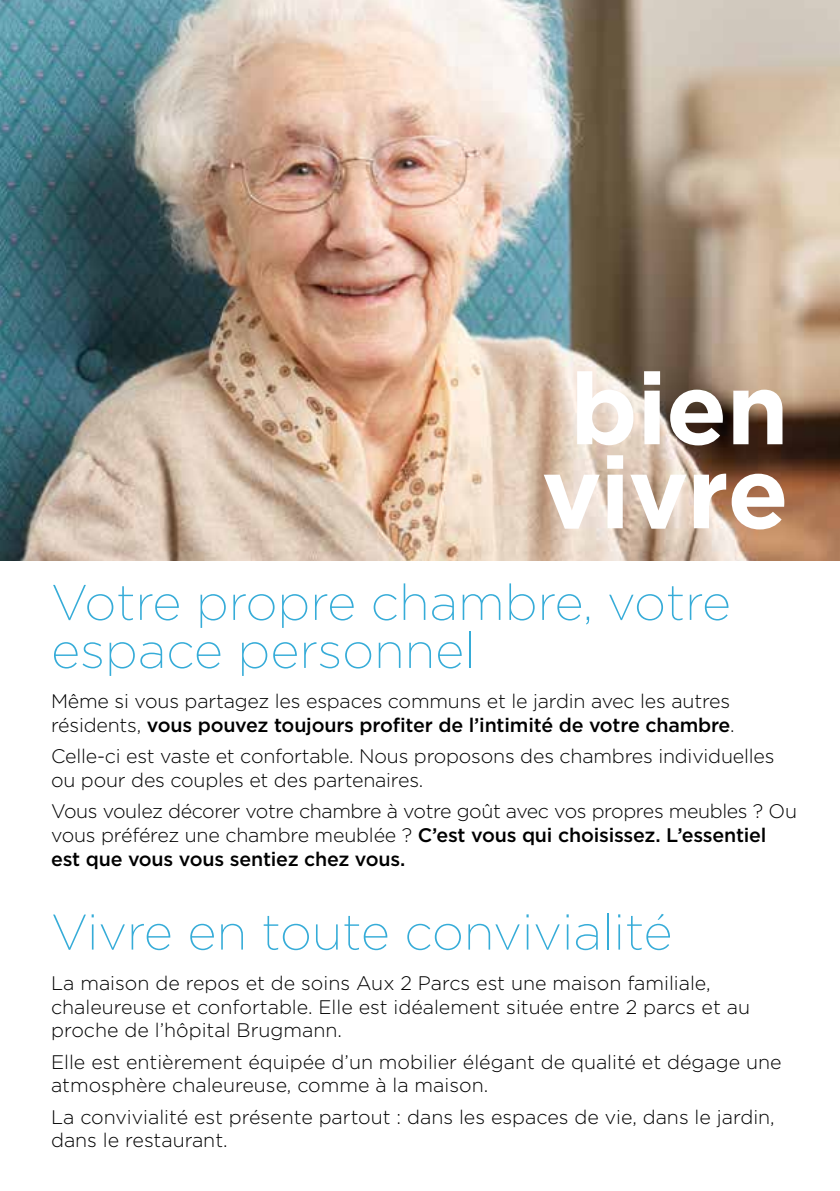
<style>
.page{position:relative;width:840px;height:1191px;background:#fff}
.page>*{position:absolute;margin:0;border:0;box-sizing:border-box;transform-origin:0 0}
.t1{font:700 100px/84px "Gotham";letter-spacing:-.015em;color:#fff}
.t2{font:200 50px/48px "Gotham";color:#36acd8}
.t3{font:300 19.6px/23.6px "Gotham";color:#000}
.t4{font:300 19.6px/23.6px "Gotham";letter-spacing:-.02em;color:#000}
.s1{font-weight:500}
</style>
<div class="page">
<img style="left:0;top:0;width:839px;height:560px">
<h1 class="t1" style="left:541px;top:366px;width:248px">bien vivre</h1>
<h2 class="t2" style="left:51px;top:576px;width:681px">Votre propre chambre, votre espace personnel</h2>
<p class="t3" style="left:51px;top:689px;width:684px">Même si vous partagez les espaces communs et le jardin avec les autres résidents, <span class="s1">vous pouvez toujours profiter de l’intimité de votre chambre</span>.</p>
<p class="t3" style="left:51px;top:744px;width:724px">Celle-ci est vaste et confortable. Nous proposons des chambres individuelles ou pour des couples et des partenaires.</p>
<p class="t4" style="left:51px;top:799px;width:747px">Vous voulez décorer votre chambre à votre goût avec vos propres meubles ? Ou vous préférez une chambre meublée ? <span class="s1">C’est vous qui choisissez. L’essentiel est que vous vous sentiez chez vous.</span></p>
<h2 class="t2" style="left:51px;top:906px;width:622px">Vivre en toute convivialité</h2>
<p class="t3" style="left:51px;top:971px;width:700px">La maison de repos et de soins Aux 2 Parcs est une maison familiale, chaleureuse et confortable. Elle est idéalement située entre 2 parcs et au proche de l’hôpital Brugmann.</p>
<p class="t3" style="left:51px;top:1049px;width:731px">Elle est entièrement équipée d’un mobilier élégant de qualité et dégage une atmosphère chaleureuse, comme à la maison.</p>
<p class="t3" style="left:51px;top:1104px;width:724px">La convivialité est présente partout : dans les espaces de vie, dans le jardin, dans le restaurant.</p>
</div>
